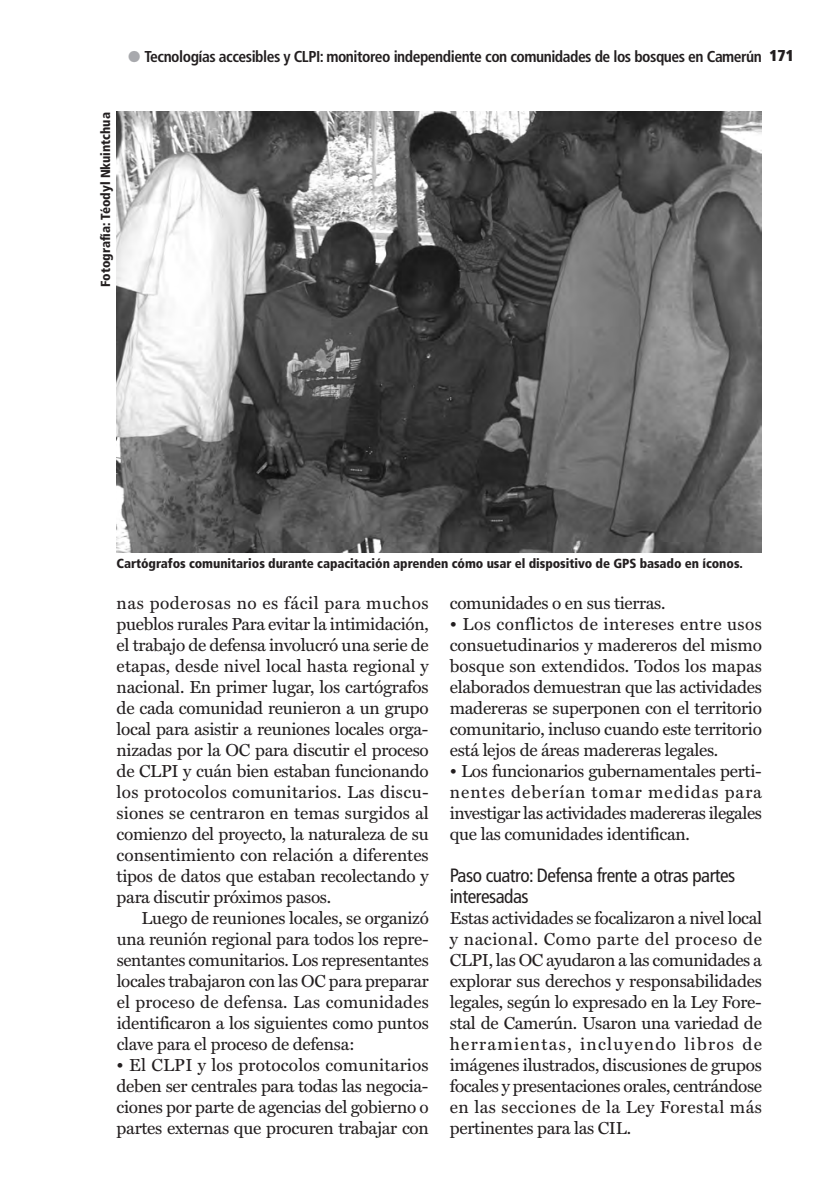
<style>
.page{position:relative;width:829px;height:1191px;background:#fff}
.page>*{position:absolute;margin:0;border:0;box-sizing:border-box;transform-origin:0 0}
.t1{font:condensed 19.25px/21px "Frutiger LT Std";letter-spacing:-.025em;color:#231f20}
.t2{font:17.5px/21px "Miller Text";letter-spacing:-.02em;color:#231f20;text-align:justify}
.t3{font:17.5px "Miller Text";color:#231f20}
.t4{font:17.5px "Miller Text";letter-spacing:.015em;color:#231f20}
.t5{font:17.5px "Miller Text";letter-spacing:.01em;color:#231f20}
.t6{font:17.5px "Miller Text";letter-spacing:.03em;color:#231f20}
.t7{font:700 condensed 15.75px "Frutiger LT Std";letter-spacing:-.03em;color:#231f20}
.t8{font:900 condensed 13.12px "Frutiger LT Std";letter-spacing:-.005em;color:#231f20}
.s1{color:#a8a9ad}
.s2{font-weight:900}
</style>
<div class="page">
<img style="left:117px;top:112px;width:644px;height:440px">
<p class="t7" style="left:128px;top:50px;width:667px"><span class="s1">●</span> Tecnologías accesibles y CLPI: monitoreo independiente con comunidades de los bosques en Camerún <span class="s2">171</span></p>
<p class="t8" style="left:100px;top:287px;width:176px;rotate:-90deg">Fotografía: Téodyl Nkuintchua</p>
<p class="t8" style="left:117px;top:558px;width:627px">Cartógrafos comunitarios durante capacitación aprenden cómo usar el dispositivo de GPS basado en íconos.</p>
<p class="t6" style="left:117px;top:596px;width:313px">nas poderosas no es fácil para muchos</p>
<p class="t2" style="left:117px;top:615px;width:313px">pueblos rurales Para evitar la intimidación,</p>
<p class="t2" style="left:117px;top:636px;width:313px">el trabajo de defensa involucró una serie de</p>
<p class="t3" style="left:117px;top:659px;width:313px">etapas, desde nivel local hasta regional y</p>
<p class="t2" style="left:117px;top:678px;width:313px">nacional. En primer lugar, los cartógrafos</p>
<p class="t2" style="left:117px;top:699px;width:313px">de cada comunidad reunieron a un grupo</p>
<p class="t2" style="left:117px;top:720px;width:313px">local para asistir a reuniones locales orga-</p>
<p class="t2" style="left:117px;top:741px;width:313px">nizadas por la OC para discutir el proceso</p>
<p class="t2" style="left:117px;top:762px;width:313px">de CLPI y cuán bien estaban funcionando</p>
<p class="t4" style="left:117px;top:785px;width:313px">los protocolos comunitarios. Las discu-</p>
<p class="t3" style="left:117px;top:806px;width:314px">siones se centraron en temas surgidos al</p>
<p class="t2" style="left:117px;top:825px;width:313px">comienzo del proyecto, la naturaleza de su</p>
<p class="t3" style="left:117px;top:848px;width:313px">consentimiento con relación a diferentes</p>
<p class="t2" style="left:117px;top:867px;width:313px">tipos de datos que estaban recolectando y</p>
<p class="t2" style="left:117px;top:888px;width:216px">para discutir próximos pasos.</p>
<p class="t2" style="left:141px;top:909px;width:289px">Luego de reuniones locales, se organizó</p>
<p class="t2" style="left:117px;top:930px;width:313px">una reunión regional para todos los repre-</p>
<p class="t2" style="left:117px;top:951px;width:313px">sentantes comunitarios. Los representantes</p>
<p class="t2" style="left:117px;top:972px;width:314px">locales trabajaron con las OC para preparar</p>
<p class="t5" style="left:117px;top:995px;width:313px">el proceso de defensa. Las comunidades</p>
<p class="t2" style="left:117px;top:1014px;width:313px">identificaron a los siguientes como puntos</p>
<p class="t2" style="left:117px;top:1035px;width:240px">clave para el proceso de defensa:</p>
<p class="t2" style="left:117px;top:1056px;width:313px">• El CLPI y los protocolos comunitarios deben ser centrales para todas las negocia&shy;ciones por parte de agencias del gobierno o partes externas que procuren trabajar con</p>
<p class="t2" style="left:450px;top:594px;width:217px">comunidades o en sus tierras.</p>
<p class="t2" style="left:450px;top:615px;width:313px">• Los conflictos de intereses entre usos consuetudinarios y madereros del mismo bosque son extendidos. Todos los mapas elaborados demuestran que las actividades madereras se superponen con el territorio comunitario, incluso cuando este territorio está lejos de áreas madereras legales.</p>
<p class="t2" style="left:450px;top:762px;width:313px">• Los funcionarios gubernamentales perti&shy;nentes deberían tomar medidas para investigar las actividades madereras ilegales que las comunidades identifican.</p>
<p class="t1" style="left:450px;top:866px;width:287px">Paso cuatro: Defensa frente a otras partes interesadas</p>
<p class="t2" style="left:450px;top:909px;width:313px">Estas actividades se focalizaron a nivel local y nacional. Como parte del proceso de CLPI, las OC ayudaron a las comunidades a explorar sus derechos y responsabilidades legales, según lo expresado en la Ley Fore&shy;stal de Camerún. Usaron una variedad de herramientas, incluyendo libros de imágenes ilustrados, discusiones de grupos focales y presentaciones orales, centrándose en las secciones de la Ley Forestal más pertinentes para las CIL.</p>
</div>
